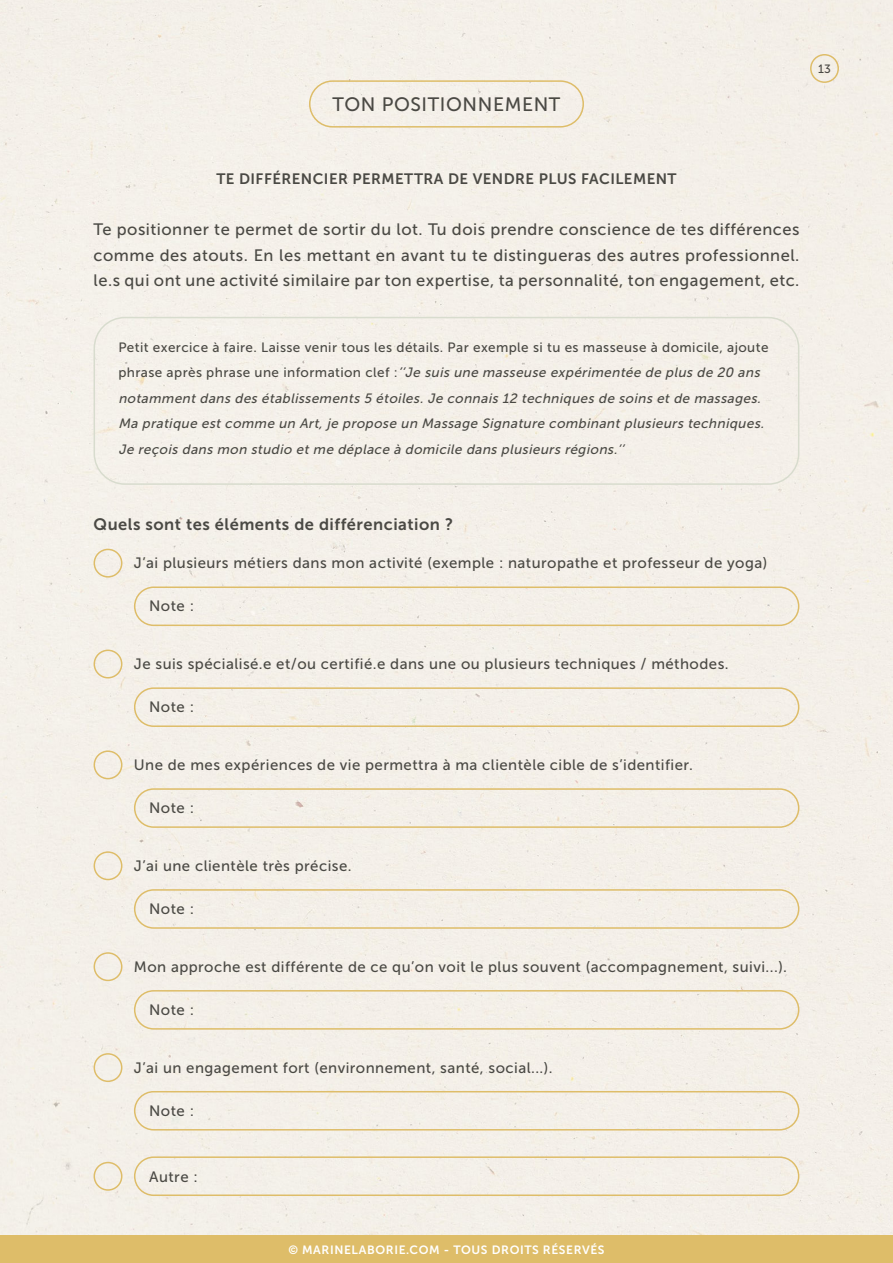
<style>
.page{position:relative;width:893px;height:1263px;background:#fff}
.page>*{position:absolute;margin:0;border:0;box-sizing:border-box;transform-origin:0 0}
.t1{font:19.35px "Museo Sans 500";letter-spacing:.03em;color:#4a4944}
.t2{font:16.5px/25.5px "Museo Sans 500";letter-spacing:.03em;color:#4a4944;text-align:justify}
.t3{font:16.5px "Museo Sans 700";letter-spacing:.03em;color:#4a4944}
.t4{font:15px "Museo Sans 500";letter-spacing:.03em;color:#4a4944}
.t5{font:15px "Museo Sans 700";letter-spacing:.03em;color:#4a4944}
.t6{font:italic 13.5px/25.5px "Museo Sans 500";color:#4a4944}
.t7{font:12px "Museo Sans 700";letter-spacing:.05em;color:#fff}
.t8{font:12px "Museo Sans 500";color:#4a4944}
.s1{font-style:normal}
</style>
<div class="page">
<div style="left:0;top:0;width:893px;height:1235px;background:#f4f0e9"></div>
<div style="left:0;top:1235px;width:893px;height:28px;background:#debd69"></div>
<div style="left:309px;top:80px;width:275px;height:48px;border:2px solid #debd69;border-radius:23px"></div>
<div style="left:94px;top:317px;width:705px;height:168px;border:2px solid #d8dcce;border-radius:31px"></div>
<div style="left:134px;top:586px;width:665px;height:40px;border:2px solid #debd69;border-radius:19px"></div>
<div style="left:134px;top:788px;width:665px;height:40px;border:2px solid #debd69;border-radius:19px"></div>
<div style="left:134px;top:990px;width:665px;height:40px;border:2px solid #debd69;border-radius:19px"></div>
<div style="left:134px;top:687px;width:665px;height:40px;border:2px solid #debd69;border-radius:19px"></div>
<div style="left:134px;top:889px;width:665px;height:40px;border:2px solid #debd69;border-radius:19px"></div>
<div style="left:134px;top:1091px;width:665px;height:39px;border:2px solid #debd69;border-radius:19px"></div>
<div style="left:134px;top:1156px;width:665px;height:40px;border:2px solid #debd69;border-radius:19px"></div>
<div style="left:94px;top:549px;width:28px;height:29px;border:2px solid #debd69;border-radius:14px"></div>
<div style="left:94px;top:750px;width:28px;height:29px;border:2px solid #debd69;border-radius:14px"></div>
<div style="left:94px;top:952px;width:28px;height:29px;border:2px solid #debd69;border-radius:14px"></div>
<div style="left:94px;top:649px;width:28px;height:29px;border:2px solid #debd69;border-radius:14px"></div>
<div style="left:94px;top:851px;width:28px;height:29px;border:2px solid #debd69;border-radius:14px"></div>
<div style="left:94px;top:1053px;width:28px;height:29px;border:2px solid #debd69;border-radius:14px"></div>
<div style="left:94px;top:1162px;width:28px;height:29px;border:2px solid #debd69;border-radius:14px"></div>
<div style="left:810px;top:54px;width:29px;height:29px;border:2px solid #debd69;border-radius:14px"></div>
<p class="t1" style="left:333px;top:94px;width:229px">TON POSITIONNEMENT</p>
<p class="t8" style="left:818px;top:62px;width:15px">13</p>
<p class="t5" style="left:216px;top:171px;width:462px">TE DIFFÉRENCIER PERMETTRA DE VENDRE PLUS FACILEMENT</p>
<p class="t2" style="left:94px;top:217px;width:707px">Te positionner te permet de sortir du lot. Tu dois prendre conscience de tes différences comme des atouts. En les mettant en avant tu te distingueras des autres professionnel. le.s qui ont une activité similaire par ton expertise, ta personnalité, ton engagement, etc.</p>
<p class="t6" style="left:118px;top:335px;width:652px"><span class="s1">Petit exercice à faire. Laisse venir tous les détails. Par exemple si tu es masseuse à domicile, ajoute p h ra s e a p rè s p h ra s e u n e i n fo r m a t i o n c le f :</span> ’’Je suis une masseuse expérimentée de plus de 20 ans notamment dans des établissements 5 étoiles. Je connais 12 techniques de soins et de massages.<br>Ma pratique est comme un Art, je propose un Massage Signature combinant plusieurs techniques.<br>Je reçois dans mon studio et me déplace à domicile dans plusieurs régions.’’</p>
<p class="t3" style="left:94px;top:515px;width:361px">Quels sont tes éléments de différenciation ?</p>
<p class="t4" style="left:134px;top:555px;width:635px">J’ai plusieurs métiers dans mon activité (exemple : naturopathe et professeur de yoga)</p>
<p class="t4" style="left:149px;top:598px;width:46px">Note :</p>
<p class="t4" style="left:134px;top:656px;width:596px">Je suis spécialisé.e et/ou certifié.e dans une ou plusieurs techniques / méthodes.</p>
<p class="t4" style="left:149px;top:699px;width:46px">Note :</p>
<p class="t4" style="left:134px;top:757px;width:560px">Une de mes expériences de vie permettra à ma clientèle cible de s’identifier.</p>
<p class="t4" style="left:149px;top:800px;width:46px">Note :</p>
<p class="t4" style="left:134px;top:857px;width:219px">J’ai une clientèle très précise.</p>
<p class="t4" style="left:149px;top:901px;width:46px">Note :</p>
<p class="t4" style="left:134px;top:958px;width:655px">Mon approche est différente de ce qu’on voit le plus souvent (accompagnement, suivi...).</p>
<p class="t4" style="left:149px;top:1001px;width:46px">Note :</p>
<p class="t4" style="left:134px;top:1059px;width:420px">J’ai un engagement fort (environnement, santé, social...).</p>
<p class="t4" style="left:149px;top:1102px;width:46px">Note :</p>
<p class="t4" style="left:149px;top:1169px;width:50px">Autre :</p>
<p class="t7" style="left:288px;top:1243px;width:318px">© MARINELABORIE.COM - TOUS DROITS RÉSERVÉS</p>
</div>
